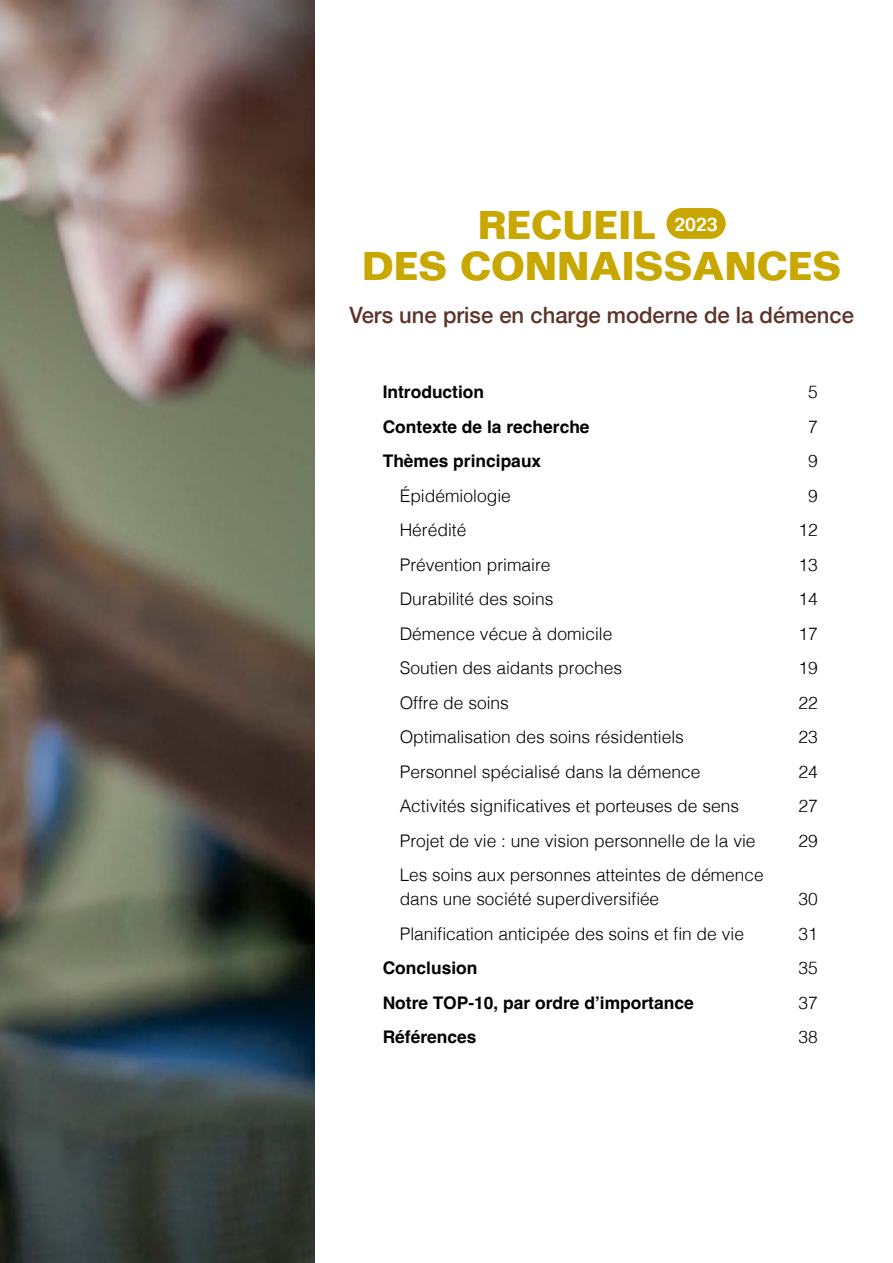
<style>
.page{position:relative;width:893px;height:1263px;background:#fff}
.page>*{position:absolute;margin:0;border:0;box-sizing:border-box;transform-origin:0 0}
.t1{font:700 39.3px/41.2px "Folio";color:#c8a800;text-align:center}
.t2{font:500 22.5px "Helvetica Neue";color:#5d3428}
.t3{font:300 17.4px/24px "Helvetica";color:#000}
.t4{font:700 17.4px "Helvetica";color:#000}
</style>
<div class="page">
<img style="left:0;top:0;width:315px;height:1263px">
<div style="left:666px;top:208px;width:60px;height:31px;background:#c8a800;border-radius:15px"></div>
<h1 class="t1" style="left:362px;top:204px;width:481px">RECUEIL <sup>2023<br></sup>DES CONNAISSANCES</h1>
<p class="t2" style="left:349px;top:297px;width:506px">Vers une prise en charge moderne de la démence</p>
<p class="t4" style="left:383px;top:381px;width:103px">Introduction</p>
<p class="t3" style="left:808px;top:379px;width:11px">5</p>
<p class="t4" style="left:383px;top:416px;width:208px">Contexte de la recherche</p>
<p class="t3" style="left:808px;top:413px;width:11px">7</p>
<p class="t4" style="left:383px;top:450px;width:160px">Thèmes principaux</p>
<p class="t3" style="left:808px;top:448px;width:11px">9</p>
<p class="t3" style="left:400px;top:482px;width:113px">Épidémiologie</p>
<p class="t3" style="left:808px;top:482px;width:11px">9</p>
<p class="t3" style="left:400px;top:517px;width:68px">Hérédité</p>
<p class="t3" style="left:798px;top:517px;width:21px">12</p>
<p class="t3" style="left:400px;top:551px;width:152px">Prévention primaire</p>
<p class="t3" style="left:798px;top:551px;width:21px">13</p>
<p class="t3" style="left:400px;top:586px;width:155px">Durabilité des soins</p>
<p class="t3" style="left:798px;top:586px;width:21px">14</p>
<p class="t3" style="left:400px;top:620px;width:214px">Démence vécue à domicile</p>
<p class="t3" style="left:798px;top:620px;width:21px">17</p>
<p class="t3" style="left:400px;top:655px;width:224px">Soutien des aidants proches</p>
<p class="t3" style="left:798px;top:655px;width:21px">19</p>
<p class="t3" style="left:400px;top:689px;width:111px">Offre de soins</p>
<p class="t3" style="left:798px;top:689px;width:21px">22</p>
<p class="t3" style="left:400px;top:724px;width:286px">Optimalisation des soins résidentiels</p>
<p class="t3" style="left:798px;top:724px;width:21px">23</p>
<p class="t3" style="left:400px;top:758px;width:302px">Personnel spécialisé dans la démence</p>
<p class="t3" style="left:798px;top:758px;width:21px">24</p>
<p class="t3" style="left:400px;top:793px;width:341px">Activités significatives et porteuses de sens</p>
<p class="t3" style="left:798px;top:793px;width:21px">27</p>
<p class="t3" style="left:400px;top:827px;width:357px">Projet de vie : une vision personnelle de la vie</p>
<p class="t3" style="left:798px;top:827px;width:21px">29</p>
<p class="t3" style="left:400px;top:862px;width:365px">Les soins aux personnes atteintes de démence dans une société superdiversifiée</p>
<p class="t3" style="left:798px;top:886px;width:21px">30</p>
<p class="t3" style="left:400px;top:920px;width:346px">Planification anticipée des soins et fin de vie</p>
<p class="t3" style="left:798px;top:920px;width:21px">31</p>
<p class="t4" style="left:383px;top:957px;width:96px">Conclusion</p>
<p class="t3" style="left:798px;top:955px;width:21px">35</p>
<p class="t4" style="left:383px;top:992px;width:313px">Notre TOP-10, par ordre d’importance</p>
<p class="t3" style="left:798px;top:989px;width:21px">37</p>
<p class="t4" style="left:383px;top:1026px;width:95px">Références</p>
<p class="t3" style="left:798px;top:1024px;width:21px">38</p>
</div>
